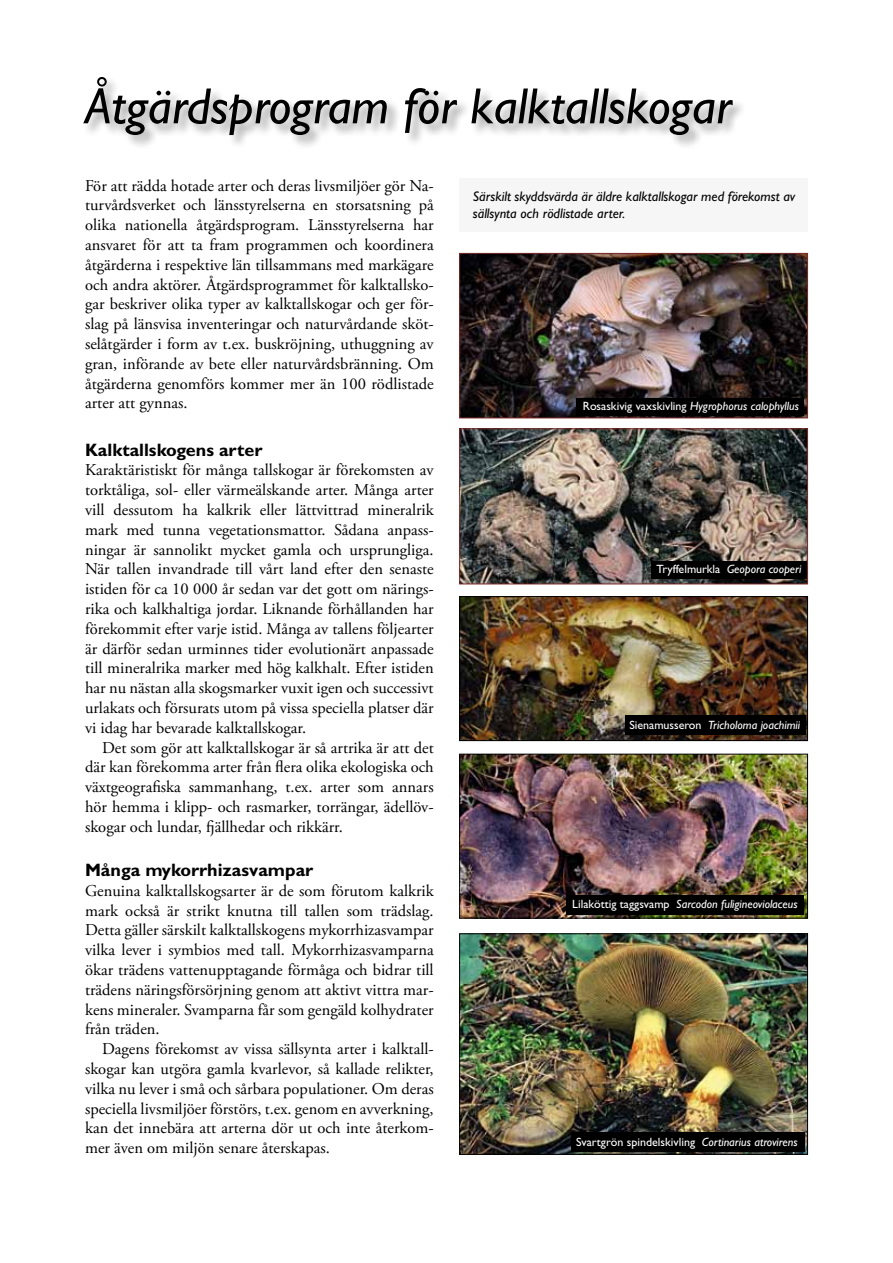
<style>
.page{position:relative;width:893px;height:1263px;background:#fff}
.page>*{position:absolute;margin:0;border:0;box-sizing:border-box;transform-origin:0 0}
.t1{font:italic 51px "Gill Sans";color:#000}
.t2{font:700 18px "Gill Alt One";color:#000}
.t3{font:16.5px/19.8px "Adobe Garamond Pro";color:#000;text-align:justify}
.t4{font:italic 13.95px/16.8px "Gill Alt One";color:#000}
.t5{font:italic 12px "Gill Alt One";color:#fff}
.t6{font:12px "Gill Alt One";color:#fff}
.s1{font-style:normal}
.s2{font-style:italic}
</style>
<div class="page">
<div style="left:82px;top:76px;width:664px;height:74px;background:#000;opacity:.4"></div>
<div style="left:459px;top:179px;width:349px;height:53px;background:#f6f6f6"></div>
<img style="left:461px;top:255px;width:345px;height:161px">
<div style="left:459px;top:253px;width:349px;height:165px;border:1px solid #7d2b28"></div>
<div style="left:577px;top:398px;width:227px;height:17px;background:#000"></div>
<img style="left:461px;top:430px;width:345px;height:152px">
<div style="left:459px;top:428px;width:349px;height:156px;border:1px solid #7d2b28"></div>
<div style="left:651px;top:561px;width:156px;height:17px;background:#000"></div>
<img style="left:461px;top:598px;width:345px;height:141px">
<div style="left:459px;top:596px;width:349px;height:145px;border:1px solid #000"></div>
<div style="left:625px;top:715px;width:181px;height:20px;background:#000"></div>
<img style="left:461px;top:756px;width:345px;height:160px">
<div style="left:459px;top:754px;width:349px;height:164px;border:1px solid #000"></div>
<div style="left:566px;top:895px;width:238px;height:20px;background:#000"></div>
<img style="left:461px;top:935px;width:345px;height:218px">
<div style="left:459px;top:933px;width:349px;height:222px;border:1px solid #000"></div>
<div style="left:571px;top:1132px;width:233px;height:20px;background:#000"></div>
<h1 class="t1" style="left:85px;top:77px;width:648px">Åtgärdsprogram för kalktallskogar</h1>
<p class="t3" style="left:85px;top:176px;width:350px">För att rädda hotade arter och deras livsmiljöer gör Na&shy;turvårdsverket och länsstyrelserna en storsatsning på olika nationella åtgärdsprogram. Länsstyrelserna har ansvaret för att ta fram programmen och koordinera åtgärderna i respektive län tillsammans med markägare och andra aktörer. Åtgärdsprogrammet för kalktallsko&shy;gar beskriver olika typer av kalktallskogar och ger för&shy;slag på länsvisa inventeringar och naturvårdande sköt&shy;selåtgärder i form av t.ex. buskröjning, uthuggning av gran, införande av bete eller naturvårdsbränning. Om åtgärderna genomförs kommer mer än 100 rödlistade arter att gynnas.</p>
<p class="t2" style="left:85px;top:439px;width:179px">Kalktallskogens arter</p>
<p class="t3" style="left:85px;top:461px;width:350px">Karaktäristiskt för många tallskogar är förekomsten av torktåliga, sol- eller värmeälskande arter. Många arter vill dessutom ha kalkrik eller lättvittrad mineralrik mark med tunna vegetationsmattor. Sådana anpass&shy;ningar är sannolikt mycket gamla och ursprungliga.<br>När tallen invandrade till vårt land efter den senaste istiden för ca 10 000 år sedan var det gott om närings&shy;rika och kalkhaltiga jordar. Liknande förhållanden har förekommit efter varje istid. Många av tallens följearter är därför sedan urminnes tider evolutionärt anpassade till mineralrika marker med hög kalkhalt. Efter istiden har nu nästan alla skogsmarker vuxit igen och successivt urlakats och försurats utom på vissa speciella platser där vi idag har bevarade kalktallskogar.</p>
<p class="t3" style="left:85px;top:738px;width:350px;text-indent:17px">Det som gör att kalktallskogar är så artrika är att det där kan förekomma arter från flera olika ekologiska och växtgeografiska sammanhang, t.ex. arter som annars hör hemma i klipp- och rasmarker, torrängar, ädellöv&shy;skogar och lundar, fjällhedar och rikkärr.</p>
<p class="t2" style="left:85px;top:859px;width:230px">Många mykorrhizasvampar</p>
<p class="t3" style="left:85px;top:881px;width:350px">Genuina kalktallskogsarter är de som förutom kalkrik mark också är strikt knutna till tallen som trädslag.<br>Detta gäller särskilt kalktallskogens mykorrhizasvampar vilka lever i symbios med tall. Mykorrhizasvamparna ökar trädens vattenupptagande förmåga och bidrar till trädens näringsförsörjning genom att aktivt vittra mar&shy;kens mineraler. Svamparna får som gengäld kolhydrater från träden.</p>
<p class="t3" style="left:85px;top:1039px;width:350px;text-indent:17px">Dagens förekomst av vissa sällsynta arter i kalktall&shy;skogar kan utgöra gamla kvarlevor, så kallade relikter, vilka nu lever i små och sårbara populationer. Om deras speciella livsmiljöer förstörs, t.ex. genom en avverkning, kan det innebära att arterna dör ut och inte återkom&shy;mer även om miljön senare återskapas.</p>
<p class="t4" style="left:473px;top:188px;width:324px">Särskilt skyddsvärda är äldre kalktallskogar med förekomst av sällsynta och rödlistade arter.</p>
<p class="t5" style="left:583px;top:399px;width:218px"><span class="s1">Rosaskivig vaxskivling</span> Hygrophorus calophyllus</p>
<p class="t5" style="left:657px;top:562px;width:146px"><span class="s1">Tryffelmurkla</span> Geopora cooperi</p>
<p class="t5" style="left:629px;top:718px;width:172px"><span class="s1">Sienamusseron</span> Tricholoma joachimii</p>
<p class="t5" style="left:572px;top:897px;width:227px"><span class="s1">Lilaköttig taggsvamp</span> Sarcodon fuligineoviolaceus</p>
<p class="t6" style="left:576px;top:1135px;width:223px">Svartgrön spindelskivling <span class="s2">Cortinarius atrovirens</span></p>
</div>
